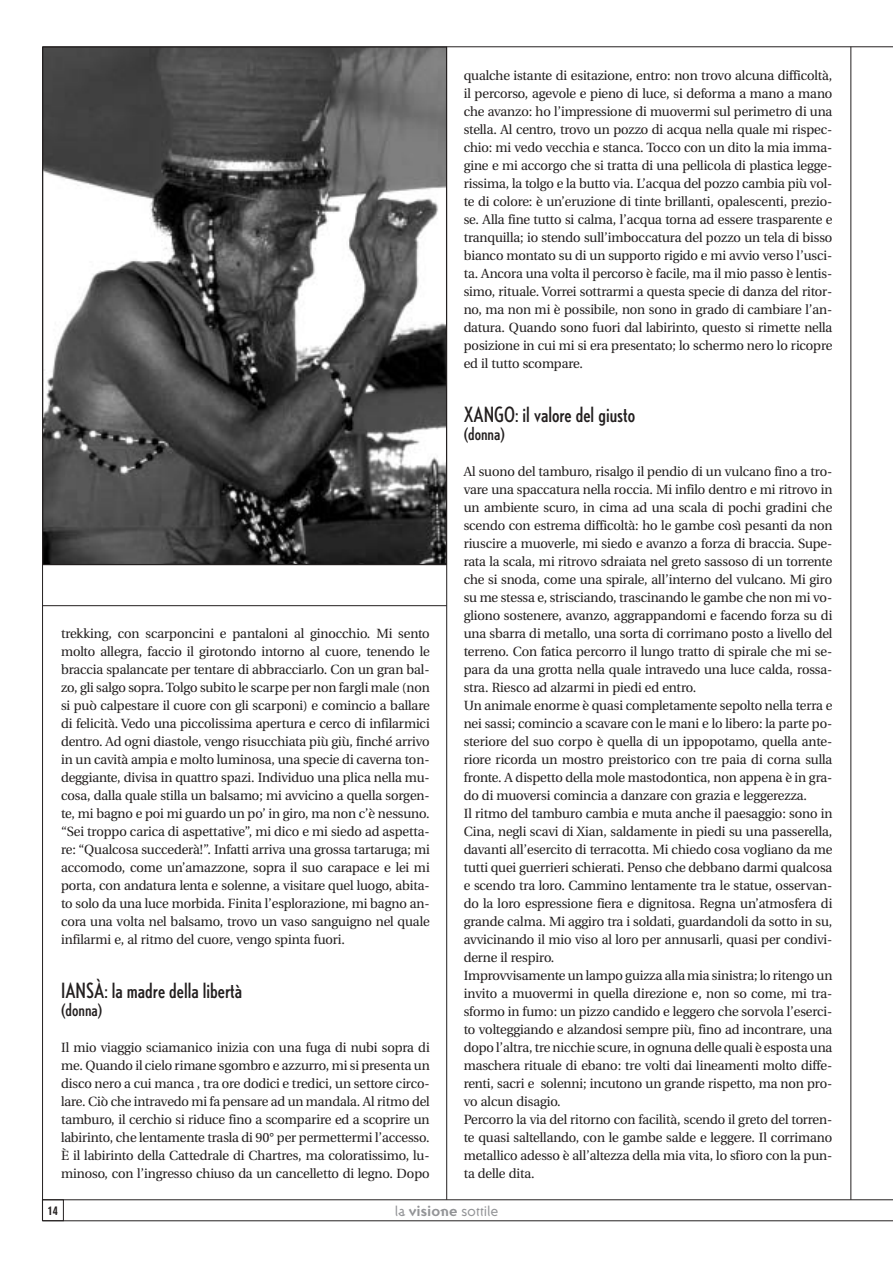
<style>
.page{position:relative;width:893px;height:1262px;background:#fff}
.page>*{position:absolute;margin:0;border:0;box-sizing:border-box;transform-origin:0 0}
.t1{font:condensed 21px "Nobel";color:#231f1f}
.t2{font:condensed 18px "Nobel";color:#231f1f}
.t3{font:17.25px/18px "Utopia Headline";color:#231f1f;text-align:justify}
.t4{font:15px "Ottomat";letter-spacing:-.02em;color:#939497}
.t5{font:700 condensed 12.75px "Akzidenz Grotesk BE";color:#231f1f}
.s1{font-weight:700}
</style>
<div class="page">
<img style="left:45px;top:49px;width:399px;height:513px">
<hr style="left:43px;top:564px;width:403px;height:1px;background:#231f1f">
<hr style="left:43px;top:605px;width:403px;height:1px;background:#231f1f">
<hr style="left:43px;top:1220px;width:849px;height:1px;background:#231f1f">
<hr style="left:43px;top:47px;width:849px;height:1px;background:#231f1f">
<hr style="left:850px;top:47px;width:1px;height:1152px;background:#231f1f">
<hr style="left:446px;top:47px;width:1px;height:1152px;background:#231f1f">
<hr style="left:43px;top:1199px;width:849px;height:1px;background:#231f1f">
<hr style="left:42px;top:47px;width:1px;height:1173px;background:#231f1f">
<div style="left:42px;top:1199px;width:22px;height:21px;border:1px solid #231f1f"></div>
<p class="t3" style="left:61px;top:623px;width:370px">trekking, con scarponcini e pantaloni al ginocchio. Mi sento molto allegra, faccio il girotondo intorno al cuore, tenendo le braccia spalancate per tentare di abbracciarlo. Con un gran bal&shy;zo, gli salgo sopra. Tolgo subito le scarpe per non fargli male (non si può calpestare il cuore con gli scarponi) e comincio a ballare di felicità. Vedo una piccolissima apertura e cerco di infilarmici dentro. Ad ogni diastole, vengo risucchiata più giù, finché arrivo in un cavità ampia e molto luminosa, una specie di caverna ton&shy;deggiante, divisa in quattro spazi. Individuo una plica nella mu&shy;cosa, dalla quale stilla un balsamo; mi avvicino a quella sorgen&shy;te, mi bagno e poi mi guardo un po’ in giro, ma non c’è nessuno. “Sei troppo carica di aspettative”, mi dico e mi siedo ad aspetta&shy;re: “Qualcosa succederà!”. Infatti arriva una grossa tartaruga; mi accomodo, come un’amazzone, sopra il suo carapace e lei mi porta, con andatura lenta e solenne, a visitare quel luogo, abita&shy;to solo da una luce morbida. Finita l’esplorazione, mi bagno an&shy;cora una volta nel balsamo, trovo un vaso sanguigno nel quale infilarmi e, al ritmo del cuore, vengo spinta fuori.</p>
<p class="t1" style="left:61px;top:983px;width:182px">IANSÀ: la madre della libertà</p>
<p class="t2" style="left:61px;top:1003px;width:43px">(donna)</p>
<p class="t3" style="left:61px;top:1037px;width:370px">Il mio viaggio sciamanico inizia con una fuga di nubi sopra di me. Quando il cielo rimane sgombro e azzurro, mi si presenta un disco nero a cui manca , tra ore dodici e tredici, un settore circo&shy;lare. Ciò che intravedo mi fa pensare ad un mandala. Al ritmo del tamburo, il cerchio si riduce fino a scomparire ed a scoprire un labirinto, che lentamente trasla di 90° per permettermi l’accesso.<br>È il labirinto della Cattedrale di Chartres, ma coloratissimo, lu&shy;minoso, con l’ingresso chiuso da un cancelletto di legno. Dopo</p>
<p class="t3" style="left:463px;top:65px;width:370px">qualche istante di esitazione, entro: non trovo alcuna difficoltà, il percorso, agevole e pieno di luce, si deforma a mano a mano che avanzo: ho l’impressione di muovermi sul perimetro di una stella. Al centro, trovo un pozzo di acqua nella quale mi rispec&shy;chio: mi vedo vecchia e stanca. Tocco con un dito la mia imma&shy;gine e mi accorgo che si tratta di una pellicola di plastica legge&shy;rissima, la tolgo e la butto via. L’acqua del pozzo cambia più vol&shy;te di colore: è un’eruzione di tinte brillanti, opalescenti, prezio&shy;se. Alla fine tutto si calma, l’acqua torna ad essere trasparente e tranquilla; io stendo sull’imboccatura del pozzo un tela di bisso bianco montato su di un supporto rigido e mi avvio verso l’usci&shy;ta. Ancora una volta il percorso è facile, ma il mio passo è lentis&shy;simo, rituale. Vorrei sottrarmi a questa specie di danza del ritor&shy;no, ma non mi è possibile, non sono in grado di cambiare l’an&shy;datura. Quando sono fuori dal labirinto, questo si rimette nella posizione in cui mi si era presentato; lo schermo nero lo ricopre ed il tutto scompare.</p>
<p class="t1" style="left:463px;top:407px;width:173px">XANGO: il valore del giusto</p>
<p class="t2" style="left:463px;top:427px;width:43px">(donna)</p>
<p class="t3" style="left:463px;top:461px;width:370px;text-align:left">Al suono del tamburo, risalgo il pendio di un vulcano fino a tro&shy;vare una spaccatura nella roccia. Mi infilo dentro e mi ritrovo in un ambiente scuro, in cima ad una scala di pochi gradini che scendo con estrema difficoltà: ho le gambe così pesanti da non riuscire a muoverle, mi siedo e avanzo a forza di braccia. Supe&shy;rata la scala, mi ritrovo sdraiata nel greto sassoso di un torrente che si snoda, come una spirale, all’interno del vulcano. Mi giro su me stessa e, strisciando, trascinando le gambe che non mi vo&shy;gliono sostenere, avanzo, aggrappandomi e facendo forza su di una sbarra di metallo, una sorta di corrimano posto a livello del terreno. Con fatica percorro il lungo tratto di spirale che mi se&shy;para da una grotta nella quale intravedo una luce calda, rossa&shy;stra. Riesco ad alzarmi in piedi ed entro.<br>Un animale enorme è quasi completamente sepolto nella terra e nei sassi; comincio a scavare con le mani e lo libero: la parte po&shy;steriore del suo corpo è quella di un ippopotamo, quella ante&shy;riore ricorda un mostro preistorico con tre paia di corna sulla fronte. A dispetto della mole mastodontica, non appena è in gra&shy;do di muoversi comincia a danzare con grazia e leggerezza.<br>Il ritmo del tamburo cambia e muta anche il paesaggio: sono in Cina, negli scavi di Xian, saldamente in piedi su una passerella, davanti all’esercito di terracotta. Mi chiedo cosa vogliano da me tutti quei guerrieri schierati. Penso che debbano darmi qualcosa e scendo tra loro. Cammino lentamente tra le statue, osservan&shy;do la loro espressione fiera e dignitosa. Regna un’atmosfera di grande calma. Mi aggiro tra i soldati, guardandoli da sotto in su, avvicinando il mio viso al loro per annusarli, quasi per condivi&shy;derne il respiro.<br>Improvvisamente un lampo guizza alla mia sinistra; lo ritengo un invito a muovermi in quella direzione e, non so come, mi tra&shy;sformo in fumo: un pizzo candido e leggero che sorvola l’eserci&shy;to volteggiando e alzandosi sempre più, fino ad incontrare, una dopo l’altra, tre nicchie scure, in ognuna delle quali è esposta una maschera rituale di ebano: tre volti dai lineamenti molto diffe&shy;renti, sacri e solenni; incutono un grande rispetto, ma non pro&shy;vo alcun disagio.<br>Percorro la via del ritorno con facilità, scendo il greto del torren&shy;te quasi saltellando, con le gambe salde e leggere. Il corrimano metallico adesso è all’altezza della mia vita, lo sfioro con la pun&shy;ta delle dita.</p>
<p class="t5" style="left:48px;top:1205px;width:11px">14</p>
<p class="t4" style="left:395px;top:1205px;width:105px">la <span class="s1">visione</span> sottile</p>
</div>
